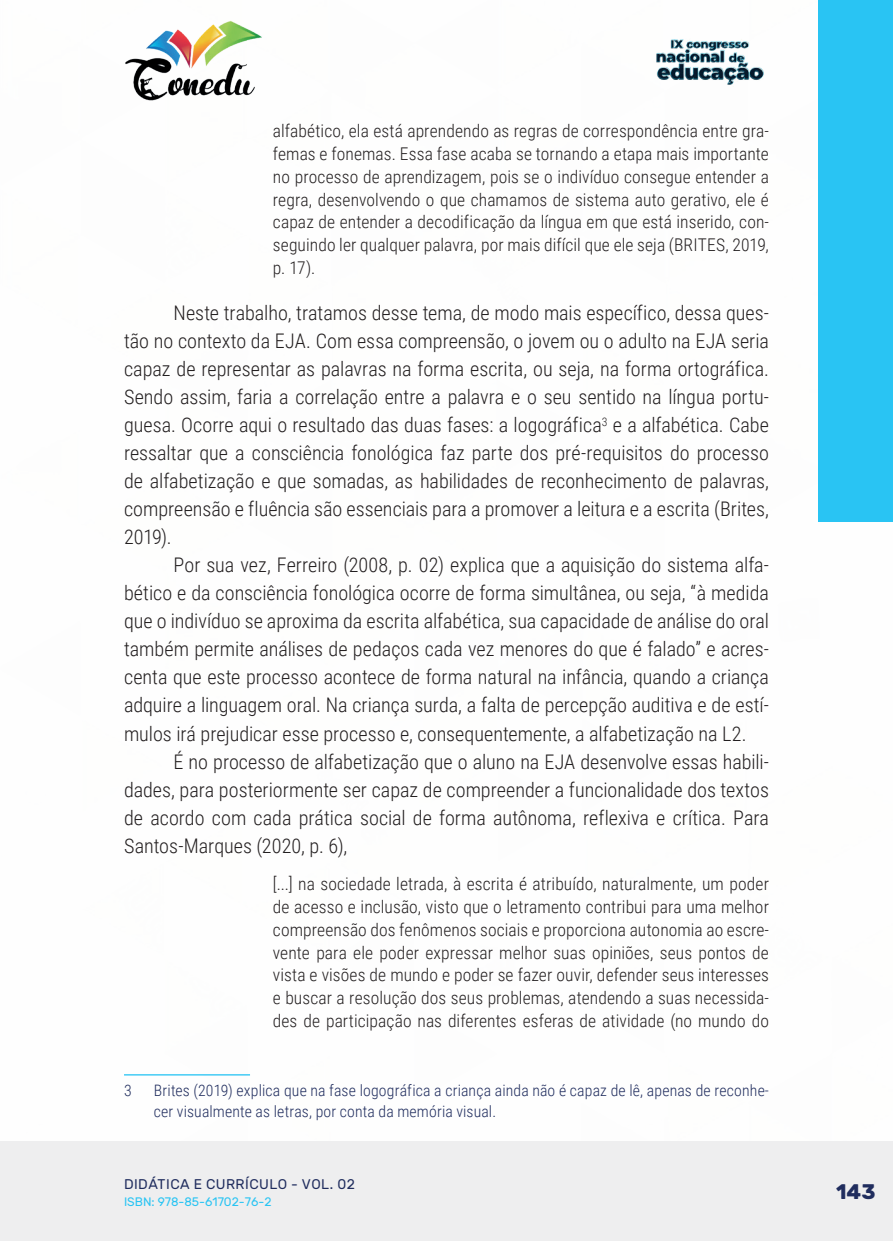
<style>
.page{position:relative;width:893px;height:1241px;background:#fff}
.page>*{position:absolute;margin:0;border:0;box-sizing:border-box;transform-origin:0 0}
.t1{font:700 21px "Rubik";color:#202d5e}
._9_CORPO{font:300 20.12px/28px "Roboto Condensed";color:#231f20;text-align:justify}
._16_CITACAO{font:300 17.5px/22.8px "Roboto Condensed";letter-spacing:.005em;color:#231f20;text-align:justify}
._24_RODAPE{font:300 15.75px/21px "Roboto Condensed";letter-spacing:.01em;color:#202d5e}
.t2{font:14px "Rubik";letter-spacing:.035em;color:#202d5e}
.t3{font:12.25px "Rubik";color:#29c4f3}
</style>
<div class="page">
<div style="left:0;top:1141px;width:893px;height:99px;background:#eeeeef"></div>
<div style="left:819px;top:0;width:74px;height:521px;background:#29c4f3"></div>
<img style="left:125px;top:20px;width:137px;height:81px">
<img style="left:656px;top:39px;width:108px;height:46px">
<hr style="left:124px;top:1073px;width:126px;height:2px;background:#29c4f3">
<p class="_16_CITACAO" style="left:273px;top:119px;width:498px">alfabético, ela está aprendendo as regras de correspondência entre gra&shy;femas e fonemas. Essa fase acaba se tornando a etapa mais importante no processo de aprendizagem, pois se o indivíduo consegue entender a regra, desenvolvendo o que chamamos de sistema auto gerativo, ele é capaz de entender a decodificação da língua em que está inserido, con&shy;seguindo ler qualquer palavra, por mais difícil que ele seja (BRITES, 2019, p. 17).</p>
<p class="_9_CORPO" style="left:124px;top:298px;width:646px;text-indent:50px">Neste trabalho, tratamos desse tema, de modo mais específico, dessa ques&shy;tão no contexto da EJA. Com essa compreensão, o jovem ou o adulto na EJA seria capaz de representar as palavras na forma escrita, ou seja, na forma ortográfica.<br>Sendo assim, faria a correlação entre a palavra e o seu sentido na língua portu&shy;guesa. Ocorre aqui o resultado das duas fases: a logográfica<sup>3</sup> e a alfabética. Cabe ressaltar que a consciência fonológica faz parte dos pré-requisitos do processo de alfabetização e que somadas, as habilidades de reconhecimento de palavras, compreensão e fluência são essenciais para a promover a leitura e a escrita (Brites, 2019).</p>
<p class="_9_CORPO" style="left:124px;top:550px;width:646px;text-indent:50px">Por sua vez, Ferreiro (2008, p. 02) explica que a aquisição do sistema alfa&shy;bético e da consciência fonológica ocorre de forma simultânea, ou seja, “à medida que o indivíduo se aproxima da escrita alfabética, sua capacidade de análise do oral também permite análises de pedaços cada vez menores do que é falado” e acres&shy;centa que este processo acontece de forma natural na infância, quando a criança adquire a linguagem oral. Na criança surda, a falta de percepção auditiva e de estí&shy;mulos irá prejudicar esse processo e, consequentemente, a alfabetização na L2.</p>
<p class="_9_CORPO" style="left:124px;top:746px;width:646px;text-indent:50px">É no processo de alfabetização que o aluno na EJA desenvolve essas habili&shy;dades, para posteriormente ser capaz de compreender a funcionalidade dos textos de acordo com cada prática social de forma autônoma, reflexiva e crítica. Para Santos-Marques (2020, p. 6),</p>
<p class="_16_CITACAO" style="left:273px;top:871px;width:498px">[...] na sociedade letrada, à escrita é atribuído, naturalmente, um poder de acesso e inclusão, visto que o letramento contribui para uma melhor compreensão dos fenômenos sociais e proporciona autonomia ao escre&shy;vente para ele poder expressar melhor suas opiniões, seus pontos de vista e visões de mundo e poder se fazer ouvir, defender seus interesses e buscar a resolução dos seus problemas, atendendo a suas necessida&shy;des de participação nas diferentes esferas de atividade (no mundo do</p>
<p class="_24_RODAPE" style="left:124px;top:1078px;width:9px">3</p>
<p class="_24_RODAPE" style="left:154px;top:1078px;width:617px">Brites (2019) explica que na fase logográfica a criança ainda não é capaz de lê, apenas de reconhe&shy;cer visualmente as letras, por conta da memória visual.</p>
<p class="t2" style="left:124px;top:1175px;width:232px">DIDÁTICA E CURRÍCULO - VOL. 02</p>
<p class="t3" style="left:124px;top:1194px;width:149px">ISBN: 978-85-61702-76-2</p>
<p class="t1" style="left:836px;top:1179px;width:41px">143</p>
</div>
